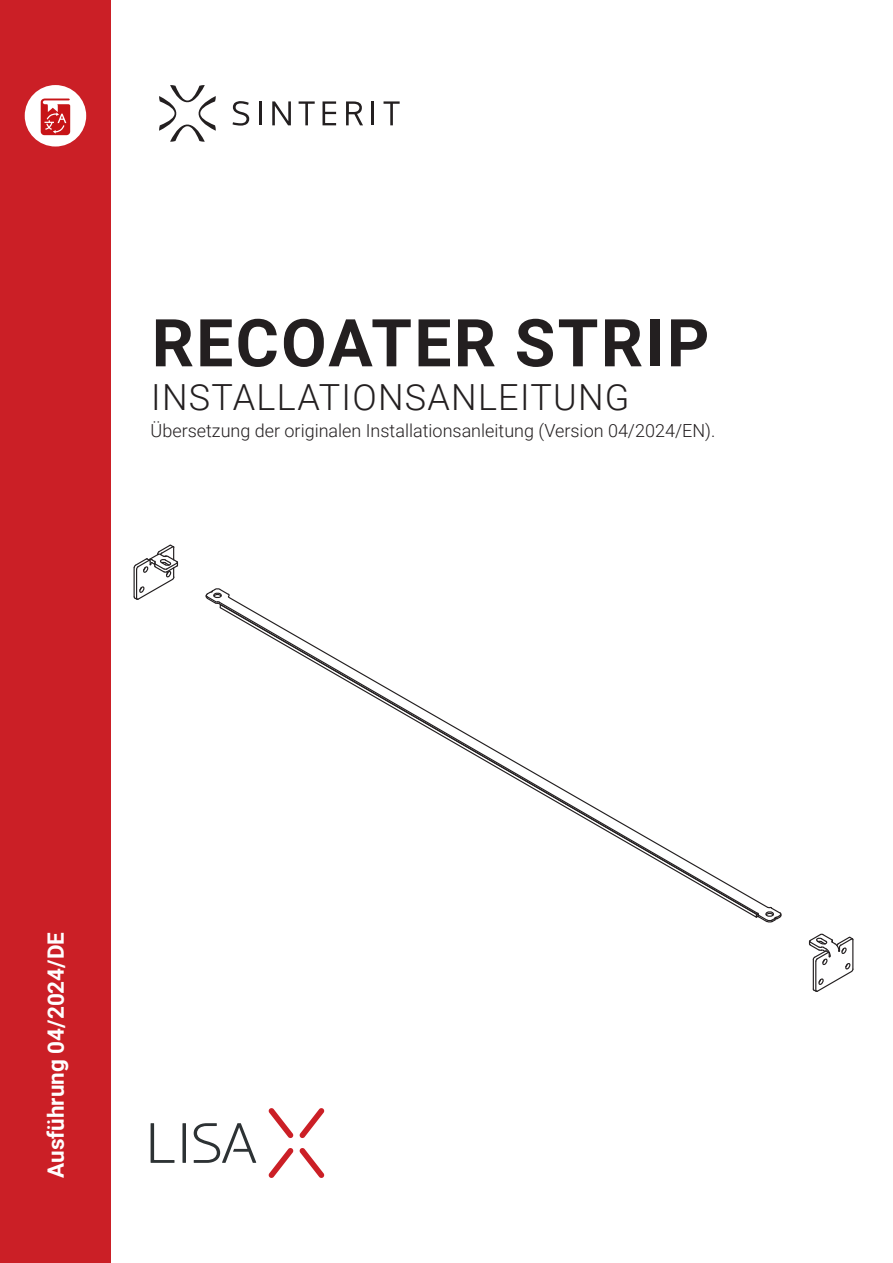
<style>
.page{position:relative;width:893px;height:1263px;background:#fff}
.page>*{position:absolute;margin:0;border:0;box-sizing:border-box;transform-origin:0 0}
.t1{font:700 66px "Roboto";letter-spacing:.035em;color:#231f20}
.t2{font:300 36px "Roboto";letter-spacing:.035em;color:#231f20}
.t3{font:700 22.5px "Roboto";color:#fff}
.t4{font:300 18px "Roboto";color:#231f20}
</style>
<div class="page">
<div style="left:0;top:0;width:111px;height:1263px;background:#cb1f26"></div>
<div style="left:25px;top:85px;width:61px;height:62px;background:#fff;border-radius:50%"></div>
<svg style="left:159px;top:85px;width:57px;height:57px"></svg>
<svg style="left:233px;top:101px;width:16px;height:25px"></svg>
<hr style="left:259px;top:101px;width:3px;height:24px;background:#231f20">
<svg style="left:272px;top:101px;width:19px;height:24px"></svg>
<svg style="left:299px;top:101px;width:16px;height:24px"></svg>
<svg style="left:323px;top:101px;width:13px;height:24px"></svg>
<hr style="left:372px;top:101px;width:2px;height:24px;background:#231f20">
<svg style="left:384px;top:101px;width:16px;height:24px"></svg>
<svg style="left:346px;top:101px;width:17px;height:24px"></svg>
<svg style="left:268px;top:1148px;width:57px;height:30px"></svg>
<svg style="left:268px;top:1108px;width:57px;height:30px"></svg>
<svg style="left:151px;top:1123px;width:23px;height:40px"></svg>
<svg style="left:182px;top:1123px;width:4px;height:40px"></svg>
<svg style="left:194px;top:1123px;width:62px;height:40px"></svg>
<svg style="left:41px;top:99px;width:29px;height:36px"></svg>
<svg style="left:133px;top:544px;width:46px;height:56px"></svg>
<svg style="left:808px;top:933px;width:46px;height:59px"></svg>
<svg style="left:205px;top:588px;width:22px;height:17px"></svg>
<svg style="left:227px;top:593px;width:540px;height:316px"></svg>
<svg style="left:755px;top:906px;width:27px;height:17px"></svg>
<p class="t1" style="left:152px;top:297px;width:559px">RECOATER STRIP</p>
<p class="t2" style="left:151px;top:371px;width:480px">INSTALLATIONSANLEITUNG</p>
<p class="t4" style="left:151px;top:417px;width:566px">Übersetzung der originalen Installationsanleitung (Version 04/2024/EN).</p>
<p class="t3" style="left:40px;top:1178px;width:247px;rotate:-90deg">Ausführung 04/2024/DE</p>
</div>
